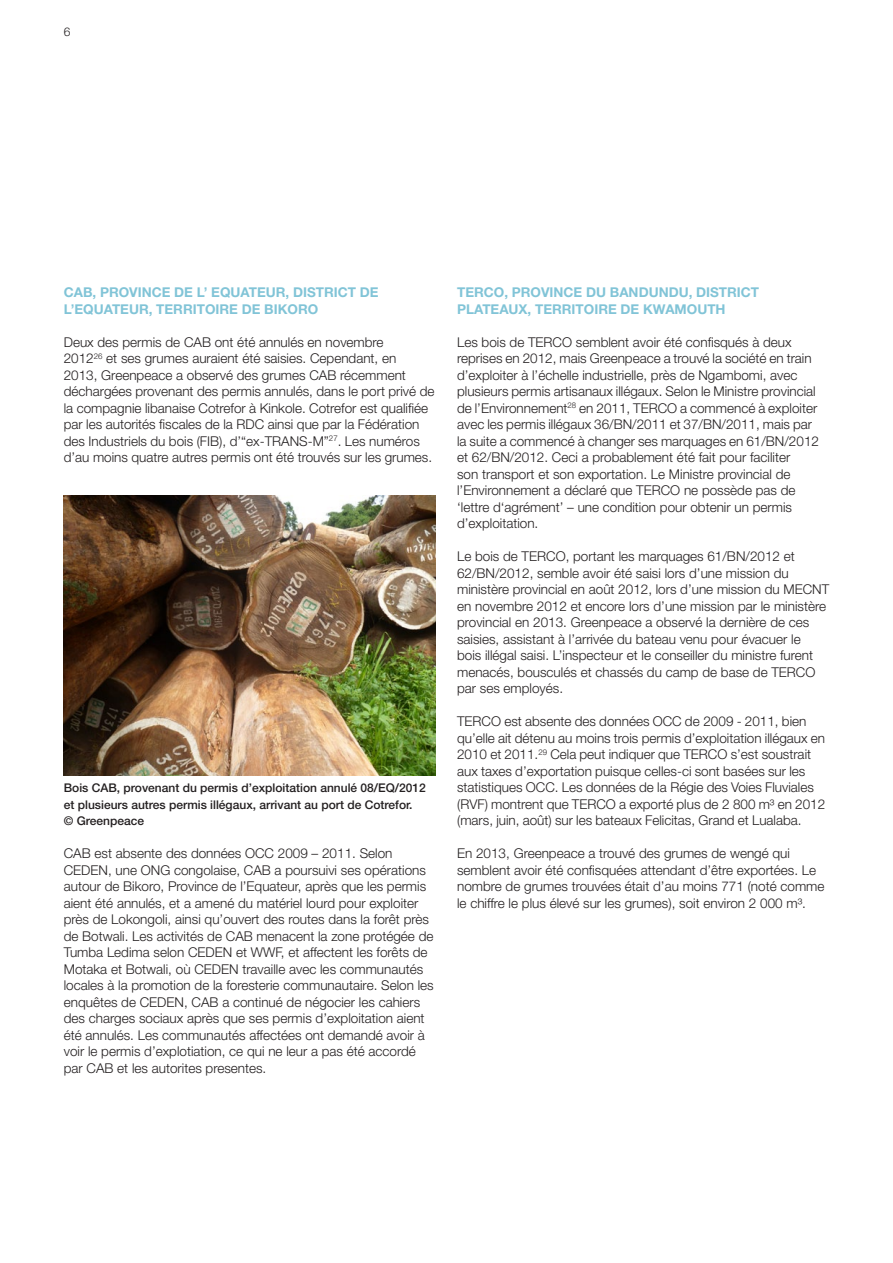
<style>
.page{position:relative;width:893px;height:1263px;background:#fff}
.page>*{position:absolute;margin:0;border:0;box-sizing:border-box;transform-origin:0 0}
.body_9_11{font:300 13.5px/16.5px "Helvetica Neue LT Std";color:#231f20}
.tussenkopjes{font:700 13.5px/16.5px "Helvetica Neue LT Std";color:#81c4d7}
.fotobijschrift{font:500 12px/16.5px "Helvetica Neue LT Std";color:#231f20}
.t1{font:300 12px "Helvetica Neue LT Std";color:#231f20}
</style>
<div class="page">
<img style="left:64px;top:495px;width:372px;height:281px">
<p class="t1" style="left:64px;top:25px;width:8px">6</p>
<p class="tussenkopjes" style="left:64px;top:284px;width:316px">CAB, PROVINCE DE L’ EQUATEUR, DISTRICT DE<br>L’EQUATEUR, TERRITOIRE DE BIKORO</p>
<p class="body_9_11" style="left:64px;top:333px;width:372px">Deux des permis de CAB ont été annulés en novembre<br>2012<sup>26</sup> et ses grumes auraient été saisies. Cependant, en<br>2013, Greenpeace a observé des grumes CAB récemment déchargées provenant des permis annulés, dans le port privé de la compagnie libanaise Cotrefor à Kinkole. Cotrefor est qualifiée par les autorités fiscales de la RDC ainsi que par la Fédération des Industriels du bois (FIB), d’“ex-TRANS-M”<sup>27</sup>. Les numéros d’au moins quatre autres permis ont été trouvés sur les grumes.</p>
<p class="fotobijschrift" style="left:64px;top:779px;width:363px">Bois CAB, provenant du permis d’exploitation annulé 08/EQ/2012 et plusieurs autres permis illégaux, arrivant au port de Cotrefor.</p>
<p class="fotobijschrift" style="left:64px;top:812px;width:82px">© Greenpeace</p>
<p class="body_9_11" style="left:64px;top:845px;width:371px">CAB est absente des données OCC 2009 – 2011. Selon CEDEN, une ONG congolaise, CAB a poursuivi ses opérations autour de Bikoro, Province de l’Equateur, après que les permis aient été annulés, et a amené du matériel lourd pour exploiter près de Lokongoli, ainsi qu’ouvert des routes dans la forêt près de Botwali. Les activités de CAB menacent la zone protégée de Tumba Ledima selon CEDEN et WWF, et affectent les forêts de Motaka et Botwali, où CEDEN travaille avec les communautés locales à la promotion de la foresterie communautaire. Selon les enquêtes de CEDEN, CAB a continué de négocier les cahiers des charges sociaux après que ses permis d’exploitation aient été annulés. Les communautés affectées ont demandé avoir à voir le permis d’explotiation, ce qui ne leur a pas été accordé par CAB et les autorites presentes.</p>
<p class="tussenkopjes" style="left:457px;top:284px;width:304px">TERCO, PROVINCE DU BANDUNDU, DISTRICT<br>PLATEAUX, TERRITOIRE DE KWAMOUTH</p>
<p class="body_9_11" style="left:457px;top:333px;width:363px">Les bois de TERCO semblent avoir été confisqués à deux reprises en 2012, mais Greenpeace a trouvé la société en train d’exploiter à l’échelle industrielle, près de Ngambomi, avec plusieurs permis artisanaux illégaux. Selon le Ministre provincial de l’Environnement<sup>28</sup> en 2011, TERCO a commencé à exploiter avec les permis illégaux 36/BN/2011 et 37/BN/2011, mais par la suite a commencé à changer ses marquages en 61/BN/2012</p>
<p class="body_9_11" style="left:457px;top:449px;width:340px">et 62/BN/2012. Ceci a probablement été fait pour faciliter son transport et son exportation. Le Ministre provincial de l’Environnement a déclaré que TERCO ne possède pas de ‘lettre d‘agrément’ – une condition pour obtenir un permis d’exploitation.</p>
<p class="body_9_11" style="left:457px;top:548px;width:374px">Le bois de TERCO, portant les marquages 61/BN/2012 et 62/BN/2012, semble avoir été saisi lors d’une mission du ministère provincial en août 2012, lors d’une mission du MECNT en novembre 2012 et encore lors d’une mission par le ministère provincial en 2013. Greenpeace a observé la dernière de ces saisies, assistant à l’arrivée du bateau venu pour évacuer le<br>bois illégal saisi. L’inspecteur et le conseiller du ministre furent menacés, bousculés et chassés du camp de base de TERCO par ses employés.</p>
<p class="body_9_11" style="left:457px;top:713px;width:370px">TERCO est absente des données OCC de 2009 - 2011, bien qu’elle ait détenu au moins trois permis d’exploitation illégaux en 2010 et 2011.<sup>29</sup> Cela peut indiquer que TERCO s’est soustrait aux taxes d’exportation puisque celles-ci sont basées sur les statistiques OCC. Les données de la Régie des Voies Fluviales (RVF) montrent que TERCO a exporté plus de 2 800 m³ en 2012 (mars, juin, août) sur les bateaux Felicitas, Grand et Lualaba.</p>
<p class="body_9_11" style="left:457px;top:845px;width:369px">En 2013, Greenpeace a trouvé des grumes de wengé qui semblent avoir été confisquées attendant d’être exportées. Le nombre de grumes trouvées était d’au moins 771 (noté comme le chiffre le plus élevé sur les grumes), soit environ 2 000 m³.</p>
</div>
